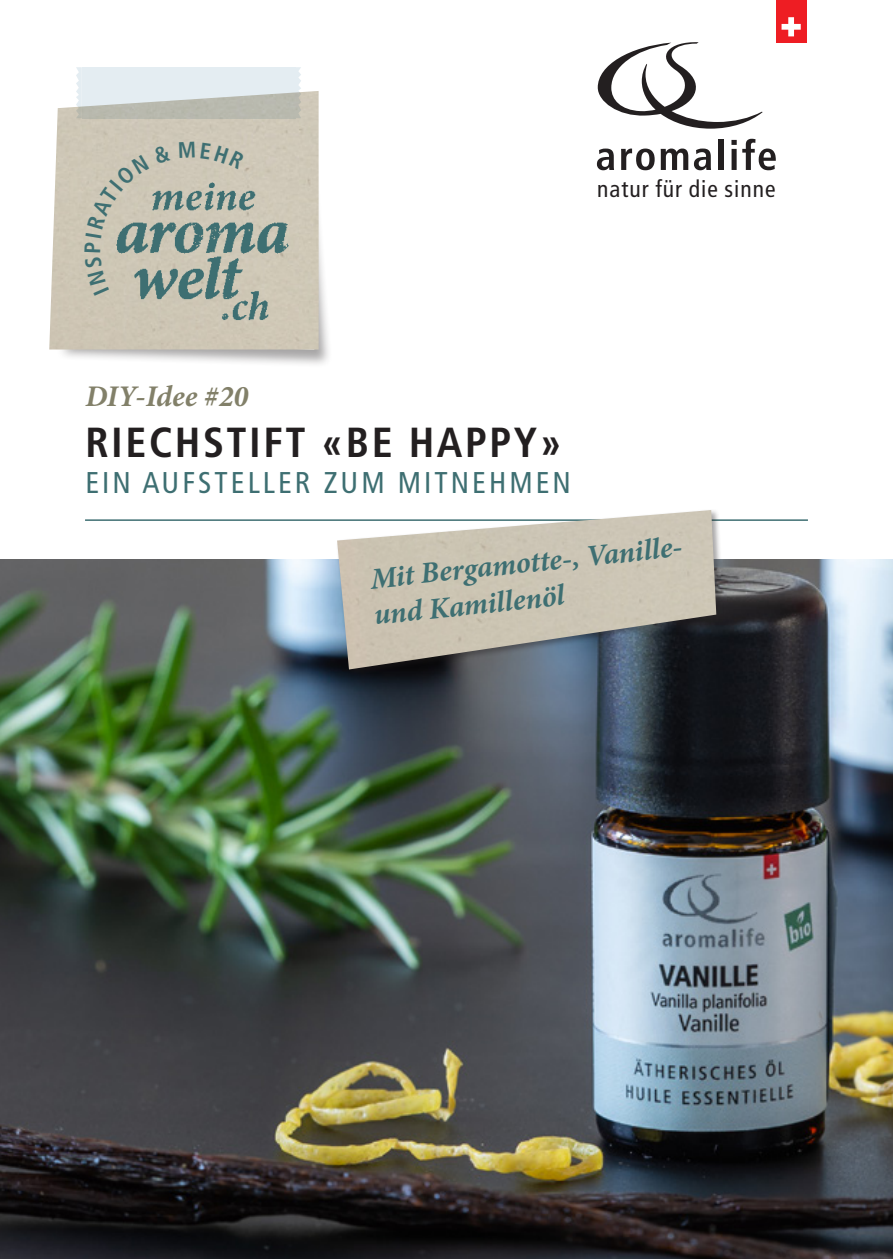
<style>
.page{position:relative;width:893px;height:1259px;background:#fff}
.page>*{position:absolute;margin:0;border:0;box-sizing:border-box;transform-origin:0 0}
.t1{font:700 condensed 42px "Frutiger LT Com";letter-spacing:.06em;color:#231f20}
.t2{font:italic 700 30px/36px "Minion Pro";color:#3e6f72}
.t3{font:condensed 30px "Frutiger LT Com";letter-spacing:.1em;color:#3e6f72}
.t4{font:italic 700 30px "Minion Pro";color:#828069}
.t5{font:condensed 23.4px "Frutiger LT Com";letter-spacing:.045em;color:#231f20}
</style>
<div class="page">
<img style="left:0;top:559px;width:893px;height:700px">
<hr style="left:85px;top:519px;width:723px;height:2px;background:#3e6f72">
<div style="left:335px;top:509px;width:389px;height:168px;background:#231f20;opacity:.4"></div>
<img style="left:337px;top:510px;width:379px;height:159px">
<svg style="left:597px;top:149px;width:17px;height:21px"></svg>
<svg style="left:621px;top:149px;width:34px;height:21px"></svg>
<svg style="left:661px;top:149px;width:27px;height:21px"></svg>
<svg style="left:694px;top:149px;width:17px;height:21px"></svg>
<div style="left:718px;top:139px;width:5px;height:31px;background:#231f20"></div>
<svg style="left:731px;top:139px;width:45px;height:31px"></svg>
<svg style="left:598px;top:42px;width:165px;height:87px"></svg>
<div style="left:776px;top:0;width:30px;height:42px;background:#ee1d23"></div>
<svg style="left:781px;top:17px;width:20px;height:19px"></svg>
<div style="left:56px;top:100px;width:277px;height:267px;background:#231f20;opacity:.4"></div>
<img style="left:49px;top:91px;width:270px;height:258px">
<svg style="left:82px;top:67px;width:213px;height:51px;background:#d4dad9"></svg>
<svg style="left:76px;top:67px;width:6px;height:51px"></svg>
<svg style="left:295px;top:67px;width:6px;height:51px"></svg>
<img style="left:74px;top:140px;width:225px;height:188px">
<svg style="left:85px;top:145px;width:86px;height:151px;background:#bcbbad"></svg>
<svg style="left:179px;top:142px;width:16px;height:16px"></svg>
<svg style="left:201px;top:142px;width:44px;height:28px"></svg>
<p class="t5" style="left:597px;top:174px;width:180px">natur für die sinne</p>
<p class="t4" style="left:85px;top:375px;width:164px">DIY-Idee #20</p>
<h1 class="t1" style="left:85px;top:416px;width:478px">RIECHSTIFT «BE HAPPY»</h1>
<p class="t3" style="left:85px;top:464px;width:487px">EIN AUFSTELLER ZUM MITNEHMEN</p>
<p class="t2" style="left:368px;top:560px;width:320px;rotate:-6deg">Mit Bergamotte-, Vanille&shy;und Kamillenöl</p>
</div>
